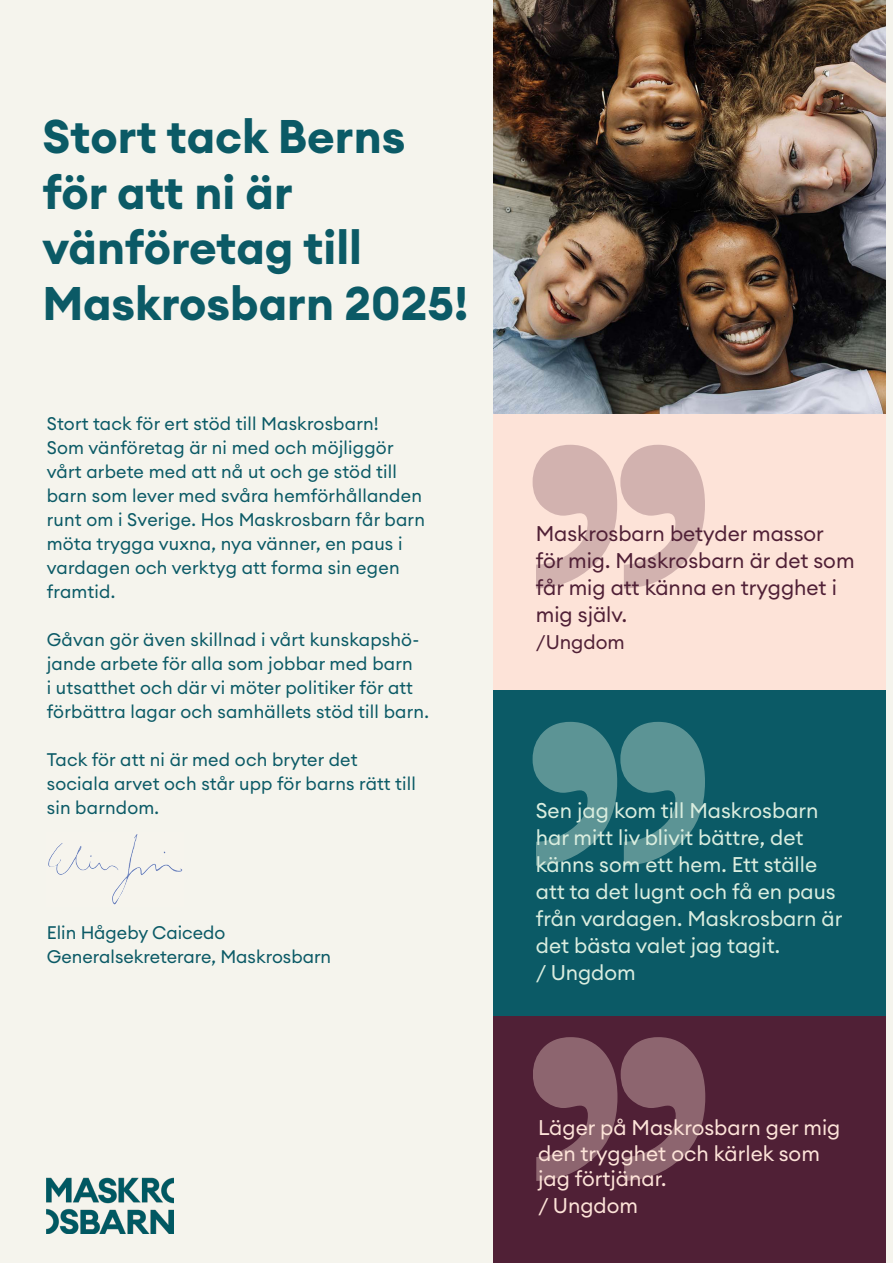
<style>
.page{position:relative;width:893px;height:1263px;background:#f5f4ed}
.page>*{position:absolute;margin:0;border:0;box-sizing:border-box;transform-origin:0 0}
.t1{font:700 412.5px "Baskerville";color:#daeddf}
.t2{font:700 412.5px "Baskerville";color:#502036}
.t3{font:700 412.5px "Baskerville";color:#fde3d8}
.t4{font:700 46.5px/55.8px "Euclid Circular A";color:#0b5a66}
.t5{font:21px/27px "Euclid Circular A";color:#daeddf}
.t6{font:21px/27px "Euclid Circular A";color:#502036}
.t7{font:21px/25.5px "Euclid Circular A";color:#fde3d8}
.t8{font:19.5px "Euclid Circular A";color:#502036}
.t9{font:18px/24px "Euclid Circular A";letter-spacing:.01em;color:#0b5a66}
</style>
<div class="page">
<img style="left:48px;top:834px;width:135px;height:71px">
<svg style="left:113px;top:878px;width:14px;height:25px"></svg>
<svg style="left:49px;top:856px;width:12px;height:11px"></svg>
<div style="left:493px;top:690px;width:400px;height:339px;background:#0b5a66"></div>
<div style="left:493px;top:414px;width:400px;height:276px;background:#fde3d8"></div>
<img style="left:493px;top:0;width:393px;height:414px">
<div style="left:494px;top:1016px;width:399px;height:247px;background:#502036"></div>
<img style="left:47px;top:1177px;width:126px;height:56px">
<div style="left:887px;top:0;width:6px;height:1263px;background:#f5f4ed"></div>
<p class="t4" style="left:43px;top:109px;width:427px">Stort tack Berns för att ni är vänföretag till<br>Maskrosbarn 2025!</p>
<p class="t9" style="left:47px;top:412px;width:333px">Stort tack för ert stöd till Maskrosbarn!</p>
<p class="t9" style="left:47px;top:436px;width:380px">Som vänföretag är ni med och möjliggör vårt arbete med att nå ut och ge stöd till barn som lever med svåra hemförhållanden runt om i Sverige. Hos Maskrosbarn får barn möta trygga vuxna, nya vänner, en paus i vardagen och verktyg att forma sin egen framtid.</p>
<p class="t9" style="left:47px;top:628px;width:384px">Gåvan gör även skillnad i vårt kunskapshö&shy;jande arbete för alla som jobbar med barn<br>i utsatthet och där vi möter politiker för att förbättra lagar och samhällets stöd till barn.</p>
<p class="t9" style="left:47px;top:748px;width:371px">Tack för att ni är med och bryter det sociala arvet och står upp för barns rätt till sin barndom.</p>
<p class="t9" style="left:47px;top:920px;width:180px">Elin Hågeby Caicedo</p>
<p class="t9" style="left:47px;top:944px;width:286px">Generalsekreterare, Maskrosbarn</p>
<h1 class="t2" style="left:508px;top:301px;width:227px">’’</h1>
<p class="t6" style="left:536px;top:520px;width:320px">Maskrosbarn betyder massor för mig. Maskrosbarn är det som får mig att känna en trygghet i mig själv.</p>
<p class="t8" style="left:536px;top:629px;width:90px">/Ungdom</p>
<h1 class="t1" style="left:508px;top:578px;width:227px">’’</h1>
<p class="t5" style="left:536px;top:797px;width:308px">Sen jag kom till Maskrosbarn har mitt liv blivit bättre, det känns som ett hem. Ett ställe att ta det lugnt och få en paus från vardagen. Maskrosbarn är det bästa valet jag tagit.</p>
<p class="t5" style="left:536px;top:959px;width:102px">/ Ungdom</p>
<h1 class="t3" style="left:509px;top:893px;width:227px">’’</h1>
<p class="t7" style="left:538px;top:1115px;width:304px">Läger på Maskrosbarn ger mig den trygghet och kärlek som jag förtjänar.</p>
<p class="t7" style="left:538px;top:1193px;width:102px">/ Ungdom</p>
</div>
